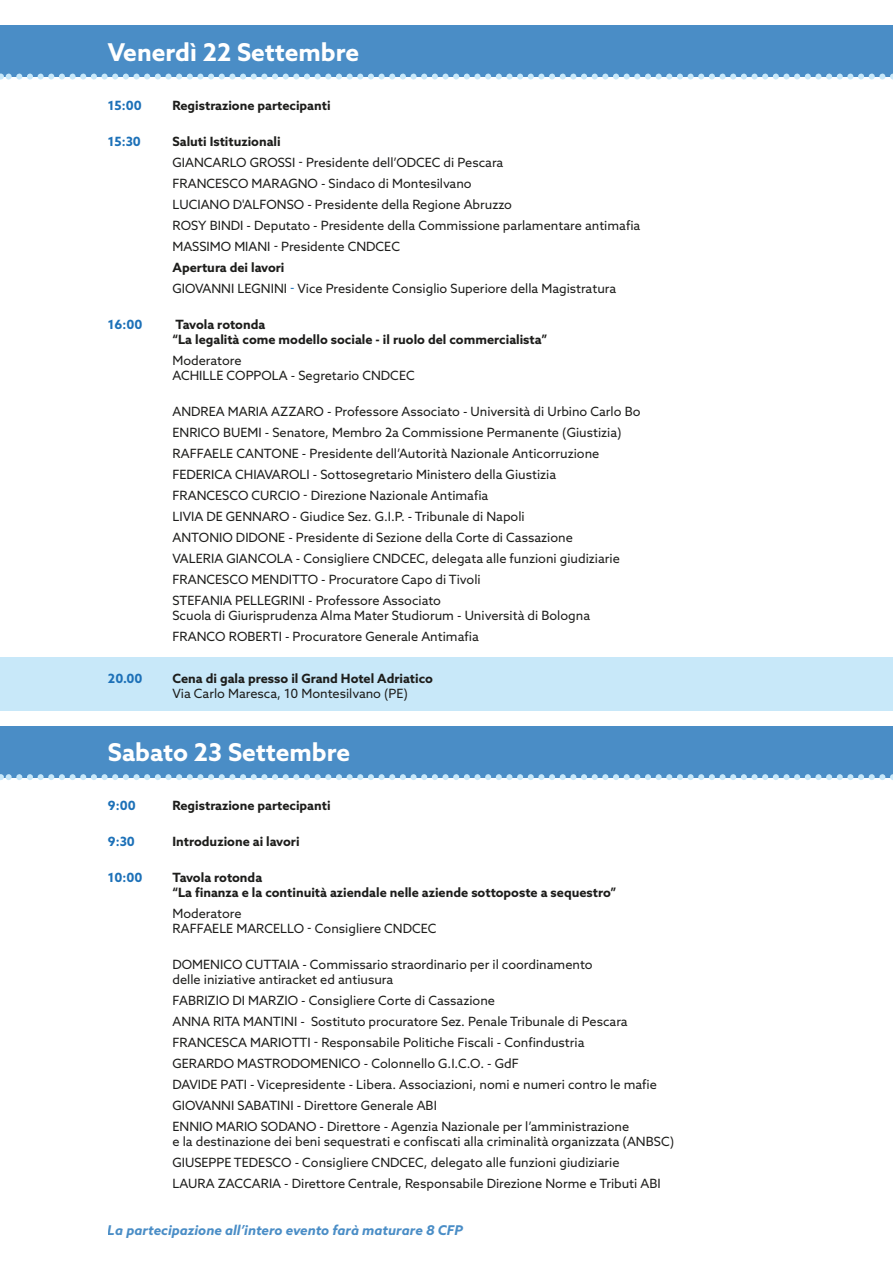
<style>
.page{position:relative;width:893px;height:1263px;background:#fff}
.page>*{position:absolute;margin:0;border:0;box-sizing:border-box;transform-origin:0 0}
.t1{font:700 24.6px "Azo Sans";color:#fff}
.t2{font:italic 700 13.5px "Azo Sans";color:#1d71b8}
.t3{font:12.75px/21px "Azo Sans";color:#1d1d1b}
.t4{font:700 12.75px/15px "Azo Sans";color:#1d1d1b}
.t5{font:700 12.75px "Azo Sans";color:#1d71b8}
.s1{font-weight:700}
.s2{color:#1d71b8}
</style>
<div class="page">
<div style="left:0;top:657px;width:893px;height:53px;background:#c8e8f9"></div>
<div style="left:0;top:25px;width:893px;height:52px;background:#4a8dc6"></div>
<svg style="left:0;top:74px;width:882px;height:6px"></svg>
<div style="left:0;top:726px;width:893px;height:51px;background:#4a8dc6"></div>
<svg style="left:0;top:774px;width:882px;height:6px"></svg>
<h1 class="t1" style="left:108px;top:36px;width:253px">Venerdì 22 Settembre</h1>
<p class="t5" style="left:108px;top:97px;width:35px">15:00</p>
<p class="t4" style="left:172px;top:97px;width:160px">Registrazione partecipanti</p>
<p class="t5" style="left:108px;top:133px;width:34px">15:30</p>
<p class="t4" style="left:172px;top:133px;width:110px">Saluti Istituzionali</p>
<p class="t3" style="left:172px;top:151px;width:469px">GIANCARLO GROSSI - Presidente dell’ODCEC di Pescara<br>FRANCESCO MARAGNO - Sindaco di Montesilvano<br>LUCIANO D'ALFONSO - Presidente della Regione Abruzzo<br>ROSY BINDI - Deputato - Presidente della Commissione parlamentare antimafia MASSIMO MIANI - Presidente CNDCEC</p>
<p class="t3" style="left:172px;top:256px;width:445px"><span class="s1">Apertura dei lavori<br></span>GIOVANNI LEGNINI <span class="s2">-</span> Vice Presidente Consiglio Superiore della Magistratura</p>
<p class="t5" style="left:108px;top:316px;width:36px">16:00</p>
<p class="t4" style="left:172px;top:316px;width:376px">Tavola rotonda<br>“La legalità come modello sociale - il ruolo del commercialista”</p>
<p class="t3" style="left:172px;top:352px;width:244px;line-height:15px">Moderatore<br>ACHILLE COPPOLA - Segretario CNDCEC</p>
<p class="t3" style="left:172px;top:400px;width:470px">ANDREA MARIA AZZARO - Professore Associato - Università di Urbino Carlo Bo ENRICO BUEMI - Senatore, Membro 2a Commissione Permanente (Giustizia)<br>RAFFAELE CANTONE - Presidente dell’Autorità Nazionale Anticorruzione FEDERICA CHIAVAROLI - Sottosegretario Ministero della Giustizia<br>FRANCESCO CURCIO - Direzione Nazionale Antimafia<br>LIVIA DE GENNARO - Giudice Sez. G.I.P. - Tribunale di Napoli<br>ANTONIO DIDONE - Presidente di Sezione della Corte di Cassazione<br>VALERIA GIANCOLA - Consigliere CNDCEC, delegata alle funzioni giudiziarie FRANCESCO MENDITTO - Procuratore Capo di Tivoli<br>STEFANIA PELLEGRINI - Professore Associato</p>
<p class="t3" style="left:172px;top:604px;width:419px">Scuola di Giurisprudenza Alma Mater Studiorum - Università di Bologna<br>FRANCO ROBERTI - Procuratore Generale Antimafia</p>
<p class="t5" style="left:108px;top:670px;width:36px">20.00</p>
<p class="t4" style="left:172px;top:670px;width:262px">Cena di gala presso il Grand Hotel Adriatico</p>
<p class="t3" style="left:172px;top:682px;width:237px">Via Carlo Maresca, 10 Montesilvano (PE)</p>
<h1 class="t1" style="left:108px;top:736px;width:244px">Sabato 23 Settembre</h1>
<p class="t5" style="left:108px;top:797px;width:29px">9:00</p>
<p class="t4" style="left:172px;top:798px;width:160px">Registrazione partecipanti</p>
<p class="t5" style="left:108px;top:833px;width:29px">9:30</p>
<p class="t4" style="left:172px;top:834px;width:129px">Introduzione ai lavori</p>
<p class="t5" style="left:108px;top:869px;width:36px">10:00</p>
<p class="t4" style="left:172px;top:870px;width:445px">Tavola rotonda<br>“La finanza e la continuità aziendale nelle aziende sottoposte a sequestro”</p>
<p class="t3" style="left:172px;top:906px;width:266px;line-height:15px">Moderatore<br>RAFFAELE MARCELLO - Consigliere CNDCEC</p>
<p class="t3" style="left:172px;top:957px;width:422px;line-height:15px">DOMENICO CUTTAIA - Commissario straordinario per il coordinamento delle iniziative antiracket ed antiusura</p>
<p class="t3" style="left:172px;top:990px;width:486px">FABRIZIO DI MARZIO - Consigliere Corte di Cassazione<br>ANNA RITA MANTINI - Sostituto procuratore Sez. Penale Tribunale di Pescara FRANCESCA MARIOTTI - Responsabile Politiche Fiscali - Confindustria<br>GERARDO MASTRODOMENICO - Colonnello G.I.C.O. - GdF<br>DAVIDE PATI - Vicepresidente - Libera. Associazioni, nomi e numeri contro le mafie GIOVANNI SABATINI - Direttore Generale ABI<br>ENNIO MARIO SODANO - Direttore - Agenzia Nazionale per l’amministrazione</p>
<p class="t3" style="left:172px;top:1131px;width:503px">e la destinazione dei beni sequestrati e confiscati alla criminalità organizzata (ANBSC)<br>GIUSEPPE TEDESCO - Consigliere CNDCEC, delegato alle funzioni giudiziarie<br>LAURA ZACCARIA - Direttore Centrale, Responsabile Direzione Norme e Tributi ABI</p>
<p class="t2" style="left:108px;top:1221px;width:356px">La partecipazione all’intero evento farà maturare 8 CFP</p>
</div>
